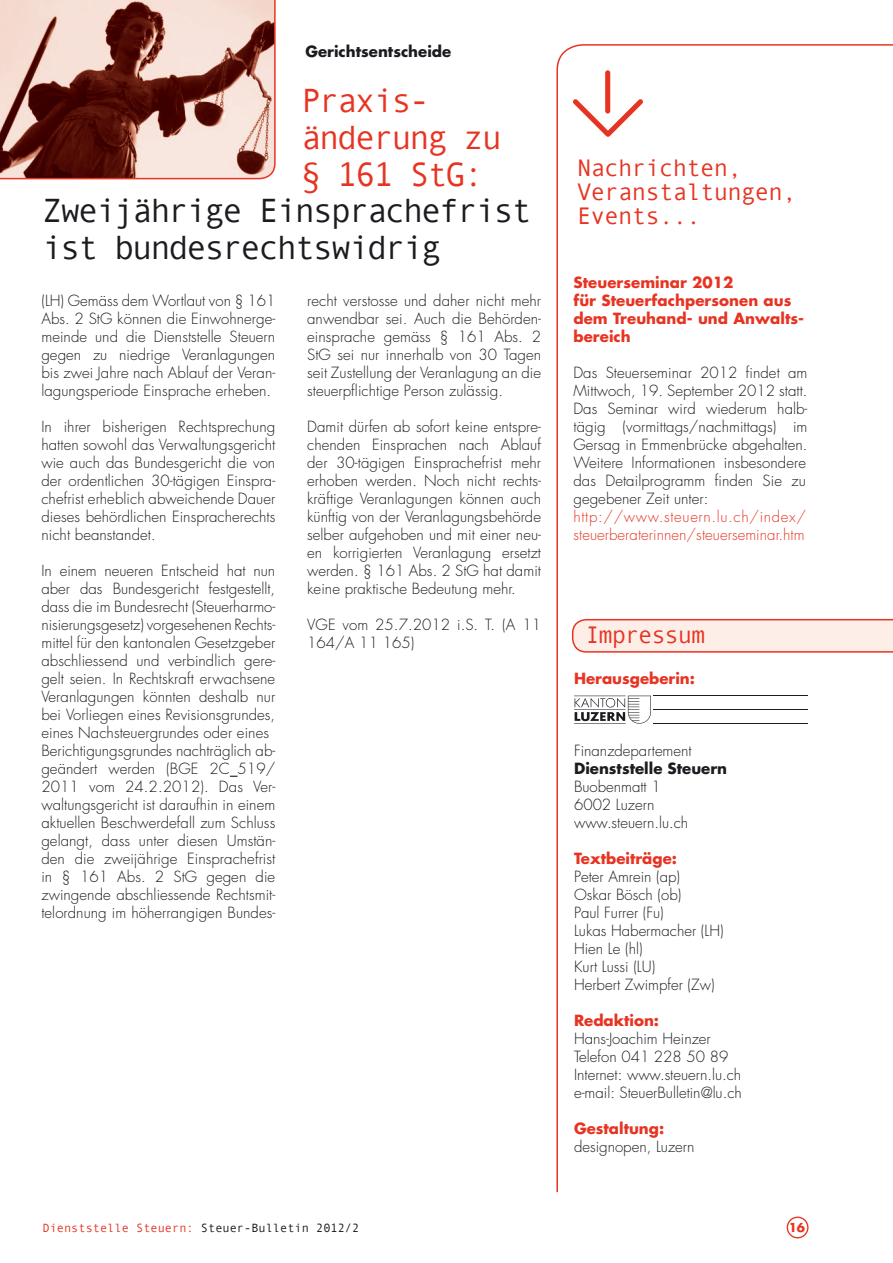
<style>
.page{position:relative;width:893px;height:1263px;background:#fff}
.page>*{position:absolute;margin:0;border:0;box-sizing:border-box;transform-origin:0 0}
.t1{font:33.75px/36.8px "Andale Mono";letter-spacing:-.065em;color:#1b1c20}
.t2{font:33.75px/36.8px "Andale Mono";letter-spacing:-.065em;color:#e73422}
.t3{font:24px/24px "Andale Mono";letter-spacing:-.03em;color:#e73422}
.t4{font:24px "Andale Mono";letter-spacing:-.05em;color:#e73422}
.t5{font:300 15px/18px "Futura";letter-spacing:.005em;color:#1b1c20}
.t6{font:700 15px/18px "Futura";letter-spacing:.005em;color:#e73422}
.t7{font:300 15px/18px "Futura";letter-spacing:.005em;color:#e73422}
.t8{font:700 15px "Futura";color:#1b1c20}
.t9{font:12px "Andale Mono";color:#1b1c20}
.t10{font:700 12px "Futura";color:#e73422}
.s1{color:#e73422}
</style>
<div class="page">
<div style="left:787px;top:1216px;width:21px;height:22px;border:1px solid #e73422;border-radius:50%"></div>
<svg style="left:556px;top:44px;width:337px;height:1149px"></svg>
<svg style="left:0;top:0;width:276px;height:179px;background:#ae827a"></svg>
<p class="t8" style="left:306px;top:41px;width:147px">Gerichtsentscheide</p>
<h1 class="t2" style="left:301px;top:81px;width:202px">Praxis&shy;änderung zu § 161 StG:</h1>
<h1 class="t1" style="left:42px;top:191px;width:491px">Zweijährige Einsprachefrist ist bundesrechtswidrig</h1>
<p class="t5" style="left:41px;top:292px;width:235px;text-align:justify">(LH) Gemäss dem Wortlaut von § 161<br>Abs. 2 StG können die Einwohnerge&shy;meinde und die Dienststelle Steuern gegen zu niedrige Veranlagungen bis zwei Jahre nach Ablauf der Veran&shy;lagungsperiode Einsprache erheben.</p>
<p class="t5" style="left:41px;top:418px;width:235px;text-align:justify">In ihrer bisherigen Rechtsprechung hatten sowohl das Verwaltungsgericht wie auch das Bundesgericht die von der ordentlichen 30-tägigen Einspra&shy;chefrist erheblich abweichende Dauer dieses behördlichen Einspracherechts nicht beanstandet.</p>
<p class="t5" style="left:41px;top:562px;width:235px">In einem neueren Entscheid hat nun aber das Bundesgericht festgestellt, dass die im Bundesrecht (Steuerharmo&shy;nisierungsgesetz) vorgesehenen Rechts&shy;mittel für den kantonalen Gesetzgeber abschliessend und verbindlich gere&shy;gelt seien. In Rechtskraft erwachsene Veranlagungen könnten deshalb nur bei Vorliegen eines Revisionsgrundes, eines Nachsteuergrundes oder eines Berichtigungsgrundes nachträglich ab&shy;geändert werden (BGE 2C_519/ 2011 vom 24.2.2012). Das Ver&shy;waltungsgericht ist daraufhin in einem aktuellen Beschwerdefall zum Schluss gelangt, dass unter diesen Umstän&shy;den die zweijährige Einsprachefrist in § 161 Abs. 2 StG gegen die zwingende abschliessende Rechtsmit&shy;telordnung im höherrangigen Bundes-</p>
<p class="t5" style="left:307px;top:292px;width:235px;text-align:justify">recht verstosse und daher nicht mehr anwendbar sei. Auch die Behörden&shy;einsprache gemäss § 161 Abs. 2<br>StG sei nur innerhalb von 30 Tagen seit Zustellung der Veranlagung an die steuerpflichtige Person zulässig.</p>
<p class="t5" style="left:307px;top:418px;width:235px;text-align:justify">Damit dürfen ab sofort keine entspre&shy;chenden Einsprachen nach Ablauf der 30-tägigen Einsprachefrist mehr erhoben werden. Noch nicht rechts&shy;kräftige Veranlagungen können auch künftig von der Veranlagungsbehörde selber aufgehoben und mit einer neu&shy;en korrigierten Veranlagung ersetzt werden. § 161 Abs. 2 StG hat damit keine praktische Bedeutung mehr.</p>
<p class="t5" style="left:307px;top:616px;width:235px">VGE vom 25.7.2012 i.S. T. (A 11<br>164/A 11 165)</p>
<h2 class="t3" style="left:577px;top:155px;width:221px">Nachrichten,<br>Veranstaltungen,<br>Events...</h2>
<p class="t6" style="left:573px;top:273px;width:232px">Steuerseminar 2012<br>für Steuerfachpersonen aus dem Treuhand- und Anwalts&shy;bereich</p>
<p class="t5" style="left:573px;top:364px;width:236px;text-align:justify">Das Steuerseminar 2012 findet am Mittwoch, 19. September 2012 statt.<br>Das Seminar wird wiederum halb&shy;tägig (vormittags/nachmittags) im Gersag in Emmenbrücke abgehalten.<br>Weitere Informationen insbesondere das Detailprogramm finden Sie zu gegebener Zeit unter:</p>
<p class="t7" style="left:573px;top:508px;width:234px">http://www.steuern.lu.ch/index/ steuerberaterinnen/steuerseminar.htm</p>
<h2 class="t4" style="left:585px;top:619px;width:121px">Impressum</h2>
<p class="t6" style="left:574px;top:669px;width:122px">Herausgeberin:</p>
<p class="t5" style="left:574px;top:742px;width:119px">Finanzdepartement</p>
<p class="t8" style="left:574px;top:758px;width:155px">Dienststelle Steuern</p>
<p class="t5" style="left:574px;top:778px;width:116px">Buobenmatt 1<br>6002 Luzern www.steuern.lu.ch</p>
<p class="t6" style="left:574px;top:849px;width:104px">Textbeiträge:</p>
<p class="t5" style="left:574px;top:868px;width:151px">Peter Amrein (ap)<br>Oskar Bösch (ob)<br>Paul Furrer (Fu)<br>Lukas Habermacher (LH)<br>Hien Le (hl)<br>Kurt Lussi (LU)<br>Herbert Zwimpfer (Zw)</p>
<p class="t6" style="left:574px;top:1011px;width:87px">Redaktion:</p>
<p class="t5" style="left:574px;top:1030px;width:169px">Hans-Joachim Heinzer<br>Telefon 041 228 50 89<br>Internet: www.steuern.lu.ch e-mail: SteuerBulletin@lu.ch</p>
<p class="t6" style="left:574px;top:1119px;width:92px">Gestaltung:</p>
<p class="t5" style="left:574px;top:1138px;width:122px">designopen, Luzern</p>
<p class="t9" style="left:43px;top:1220px;width:318px"><span class="s1">Dienststelle Steuern:</span> Steuer-Bulletin 2012/2</p>
<p class="t10" style="left:789px;top:1219px;width:18px">16</p>
</div>
